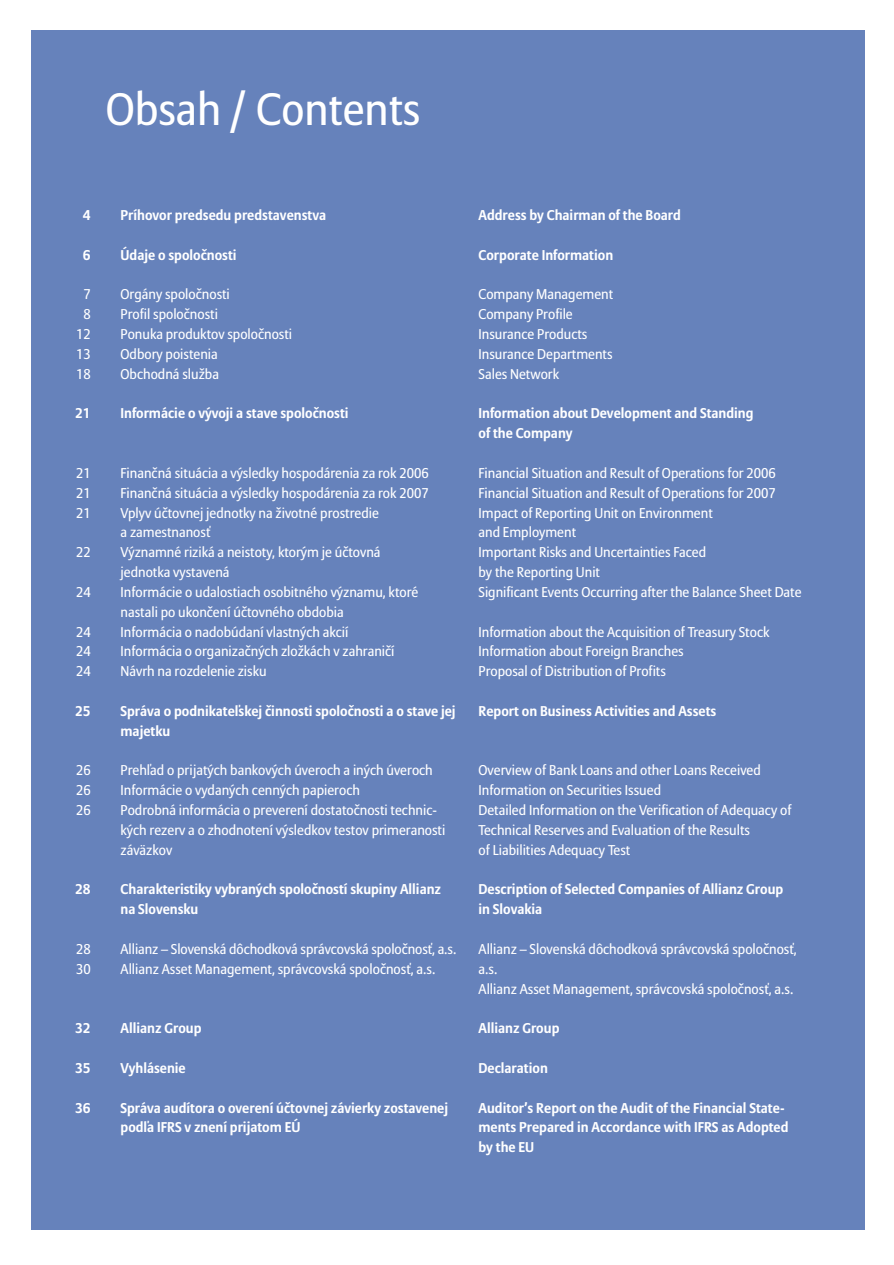
<style>
.page{position:relative;width:894px;height:1265px;background:#fff}
.page>*{position:absolute;margin:0;border:0;box-sizing:border-box;transform-origin:0 0}
.t1{font:45px "Allianz Sans";color:#fff}
.t2{font:14.1px/19.8px "Allianz Sans";color:#fff}
.t3{font:700 14.1px/19.8px "Allianz Sans";color:#fff}
</style>
<div class="page">
<div style="left:31px;top:30px;width:834px;height:1200px;background:#6682bb"></div>
<h1 class="t1" style="left:106px;top:90px;width:316px">Obsah / Contents</h1>
<p class="t3" style="left:83px;top:206px;width:9px">4</p>
<p class="t3" style="left:83px;top:246px;width:9px">6</p>
<p class="t2" style="left:76px;top:286px;width:16px;text-align:center">7<br>8<br>12<br>13<br>18</p>
<p class="t3" style="left:75px;top:405px;width:17px">21</p>
<p class="t2" style="left:76px;top:464px;width:16px;text-align:justify">21<br>21<br>21</p>
<p class="t2" style="left:76px;top:543px;width:16px">22</p>
<p class="t2" style="left:76px;top:583px;width:16px">24</p>
<p class="t2" style="left:76px;top:623px;width:16px;text-align:justify">24<br>24<br>24</p>
<p class="t3" style="left:75px;top:702px;width:17px">25</p>
<p class="t2" style="left:76px;top:762px;width:16px;text-align:justify">26<br>26<br>26</p>
<p class="t3" style="left:75px;top:881px;width:17px">28</p>
<p class="t2" style="left:76px;top:940px;width:16px">28<br>30</p>
<p class="t3" style="left:75px;top:1019px;width:17px">32</p>
<p class="t3" style="left:75px;top:1059px;width:17px">35</p>
<p class="t3" style="left:75px;top:1099px;width:17px">36</p>
<p class="t3" style="left:121px;top:206px;width:207px">Príhovor predsedu predstavenstva</p>
<p class="t3" style="left:121px;top:246px;width:118px">Údaje o spoločnosti</p>
<p class="t2" style="left:121px;top:286px;width:173px">Orgány spoločnosti<br>Profil spoločnosti<br>Ponuka produktov spoločnosti<br>Odbory poistenia<br>Obchodná služba</p>
<p class="t3" style="left:121px;top:405px;width:230px">Informácie o vývoji a stave spoločnosti</p>
<p class="t2" style="left:121px;top:464px;width:310px">Finančná situácia a výsledky hospodárenia za rok 2006<br>Finančná situácia a výsledky hospodárenia za rok 2007<br>Vplyv účtovnej jednotky na životné prostredie<br>a zamestnanosť<br>Významné riziká a neistoty, ktorým je účtovná jednotka vystavená<br>Informácie o udalostiach osobitného významu, ktoré nastali po ukončení účtovného obdobia<br>Informácia o nadobúdaní vlastných akcií<br>Informácia o organizačných zložkách v zahraničí Návrh na rozdelenie zisku</p>
<p class="t3" style="left:121px;top:702px;width:336px">Správa o podnikateľskej činnosti spoločnosti a o stave jej majetku</p>
<p class="t2" style="left:121px;top:762px;width:326px">Prehľad o prijatých bankových úveroch a iných úveroch Informácie o vydaných cenných papieroch<br>Podrobná informácia o preverení dostatočnosti technic&shy;kých rezerv a o zhodnotení výsledkov testov primeranosti záväzkov</p>
<p class="t3" style="left:121px;top:881px;width:322px">Charakteristiky vybraných spoločností skupiny Allianz na Slovensku</p>
<p class="t2" style="left:121px;top:940px;width:337px">Allianz – Slovenská dôchodková správcovská spoločnosť, a.s.<br>Allianz Asset Management, správcovská spoločnosť, a.s.</p>
<p class="t3" style="left:121px;top:1019px;width:82px">Allianz Group</p>
<p class="t3" style="left:121px;top:1059px;width:67px">Vyhlásenie</p>
<p class="t3" style="left:121px;top:1099px;width:329px">Správa audítora o overení účtovnej závierky zostavenej podľa IFRS v znení prijatom EÚ</p>
<p class="t3" style="left:478px;top:206px;width:204px">Address by Chairman of the Board</p>
<p class="t3" style="left:478px;top:246px;width:136px">Corporate Information</p>
<p class="t2" style="left:478px;top:286px;width:136px">Company Management<br>Company Profile<br>Insurance Products<br>Insurance Departments<br>Sales Network</p>
<p class="t3" style="left:478px;top:405px;width:276px">Information about Development and Standing of the Company</p>
<p class="t2" style="left:478px;top:464px;width:324px">Financial Situation and Result of Operations for 2006<br>Financial Situation and Result of Operations for 2007<br>Impact of Reporting Unit on Environment<br>and Employment<br>Important Risks and Uncertainties Faced<br>by the Reporting Unit<br>Significant Events Occurring after the Balance Sheet Date</p>
<p class="t2" style="left:478px;top:623px;width:292px">Information about the Acquisition of Treasury Stock<br>Information about Foreign Branches<br>Proposal of Distribution of Profits</p>
<p class="t3" style="left:478px;top:702px;width:239px">Report on Business Activities and Assets</p>
<p class="t2" style="left:478px;top:762px;width:314px">Overview of Bank Loans and other Loans Received Information on Securities Issued<br>Detailed Information on the Verification of Adequacy of Technical Reserves and Evaluation of the Results<br>of Liabilities Adequacy Test</p>
<p class="t3" style="left:478px;top:881px;width:306px">Description of Selected Companies of Allianz Group in Slovakia</p>
<p class="t2" style="left:478px;top:940px;width:320px">Allianz – Slovenská dôchodková správcovská spoločnosť, a.s.<br>Allianz Asset Management, správcovská spoločnosť, a.s.</p>
<p class="t3" style="left:478px;top:1019px;width:82px">Allianz Group</p>
<p class="t3" style="left:478px;top:1059px;width:71px">Declaration</p>
<p class="t3" style="left:478px;top:1099px;width:311px">Auditor’s Report on the Audit of the Financial State&shy;ments Prepared in Accordance with IFRS as Adopted by the EU</p>
</div>
